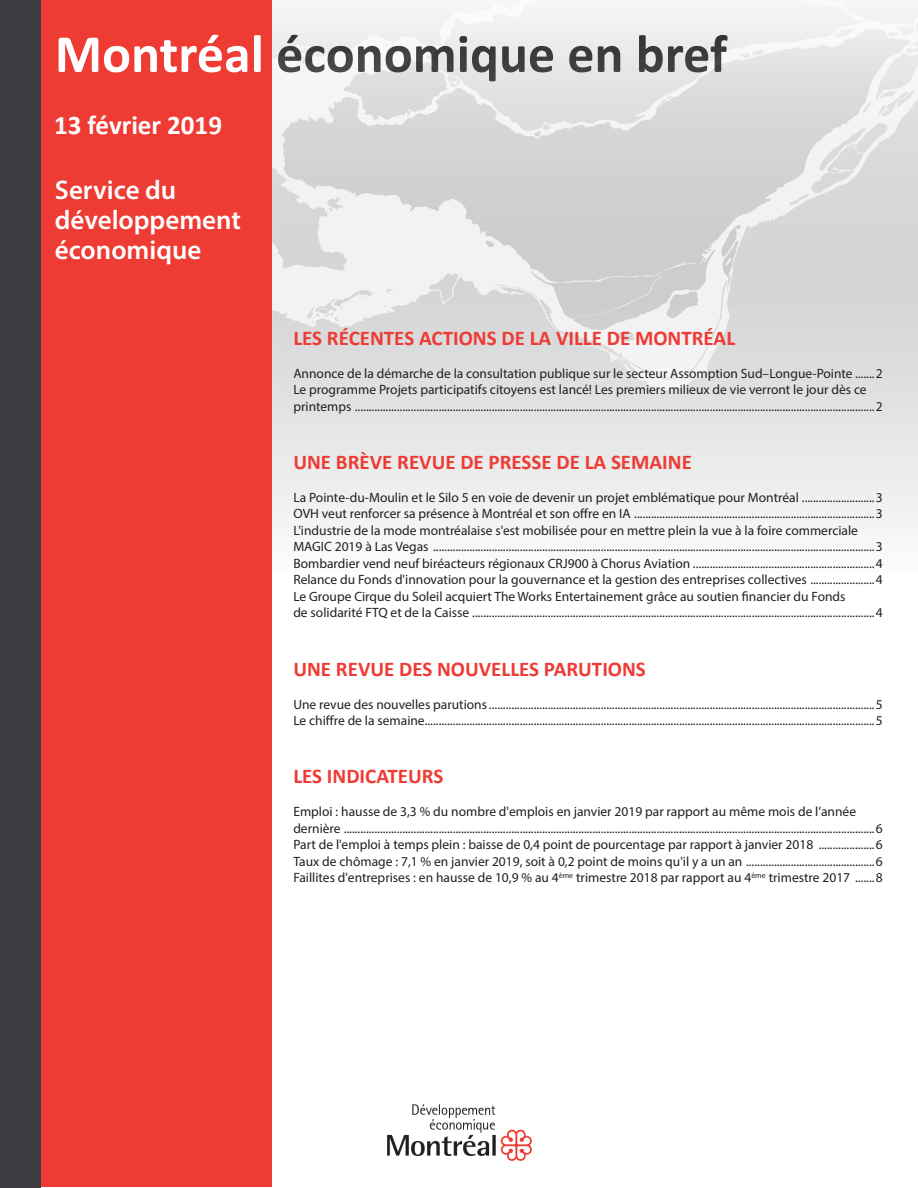
<style>
.page{position:relative;width:918px;height:1188px;background:#fff}
.page>*{position:absolute;margin:0;border:0;box-sizing:border-box;transform-origin:0 0}
.t1{font:700 54px "Calibri";color:#231f20}
.t2{font:600 27px/30px "Myriad Pro";color:#fff}
.Texte_normal{font:700 27px "Calibri";color:#fff}
.Titre_page_accueil{font:700 21px "Calibri";color:#ee3b34}
.Texte_normal-2{font:13.5px/16.5px "Myriad Pro";color:#231f20}
.s1{color:#fff}
</style>
<div class="page">
<img style="left:273px;top:9px;width:645px;height:518px">
<div style="left:35px;top:0;width:237px;height:1187px;background:#ee3b34"></div>
<div style="left:0;top:0;width:41px;height:1188px;background:#3c3c40"></div>
<img style="left:388px;top:1104px;width:143px;height:57px">
<h1 class="t1" style="left:55px;top:19px;width:674px"><span class="s1">Montréal</span> économique en bref</h1>
<p class="Texte_normal" style="left:54px;top:108px;width:170px">13 février 2019</p>
<h2 class="t2" style="left:55px;top:174px;width:188px">Service du développement économique</h2>
<p class="Titre_page_accueil" style="left:293px;top:324px;width:443px">LES RÉCENTES ACTIONS DE LA VILLE DE MONTRÉAL</p>
<p class="Texte_normal-2" style="left:293px;top:365px;width:591px">Annonce de la démarche de la consultation publique sur le secteur Assomption Sud–Longue-Pointe .......2</p>
<p class="Texte_normal-2" style="left:293px;top:381px;width:591px">Le programme Projets participatifs citoyens est lancé! Les premiers milieux de vie verront le jour dès ce printemps ..........................................................................................................................................................................................2</p>
<p class="Titre_page_accueil" style="left:293px;top:449px;width:400px">UNE BRÈVE REVUE DE PRESSE DE LA SEMAINE</p>
<p class="Texte_normal-2" style="left:293px;top:489px;width:591px">La Pointe-du-Moulin et le Silo 5 en voie de devenir un projet emblématique pour Montréal ..........................3</p>
<p class="Texte_normal-2" style="left:293px;top:505px;width:591px">OVH veut renforcer sa présence à Montréal et son offre en IA ......................................................................................3</p>
<p class="Texte_normal-2" style="left:293px;top:522px;width:591px">L'industrie de la mode montréalaise s'est mobilisée pour en mettre plein la vue à la foire commerciale<br>MAGIC 2019 à Las Vegas ..............................................................................................................................................................3</p>
<p class="Texte_normal-2" style="left:293px;top:555px;width:591px">Bombardier vend neuf biréacteurs régionaux CRJ900 à Chorus Aviation .................................................................4</p>
<p class="Texte_normal-2" style="left:293px;top:571px;width:591px">Relance du Fonds d'innovation pour la gouvernance et la gestion des entreprises collectives .......................4</p>
<p class="Texte_normal-2" style="left:293px;top:588px;width:554px">Le Groupe Cirque du Soleil acquiert The Works Entertainement grâce au soutien financier du Fonds</p>
<p class="Texte_normal-2" style="left:293px;top:604px;width:591px">de solidarité FTQ et de la Caisse ................................................................................................................................................4</p>
<p class="Titre_page_accueil" style="left:293px;top:655px;width:354px">UNE REVUE DES NOUVELLES PARUTIONS</p>
<p class="Texte_normal-2" style="left:293px;top:696px;width:591px">Une revue des nouvelles parutions..........................................................................................................................................5</p>
<p class="Texte_normal-2" style="left:293px;top:712px;width:591px">Le chiffre de la semaine.................................................................................................................................................................5</p>
<p class="Titre_page_accueil" style="left:293px;top:763px;width:151px">LES INDICATEURS</p>
<p class="Texte_normal-2" style="left:293px;top:803px;width:564px">Emploi : hausse de 3,3 % du nombre d'emplois en janvier 2019 par rapport au même mois de l’année</p>
<p class="Texte_normal-2" style="left:293px;top:820px;width:591px">dernière ..............................................................................................................................................................................................6</p>
<p class="Texte_normal-2" style="left:293px;top:836px;width:591px">Part de l'emploi à temps plein : baisse de 0,4 point de pourcentage par rapport à janvier 2018 ....................6</p>
<p class="Texte_normal-2" style="left:293px;top:853px;width:591px">Taux de chômage : 7,1 % en janvier 2019, soit à 0,2 point de moins qu'il y a un an ..............................................6</p>
<p class="Texte_normal-2" style="left:293px;top:869px;width:591px">Faillites d'entreprises : en hausse de 10,9 % au 4<sup>ème</sup> trimestre 2018 par rapport au 4<sup>ème</sup> trimestre 2017 .......8</p>
</div>
